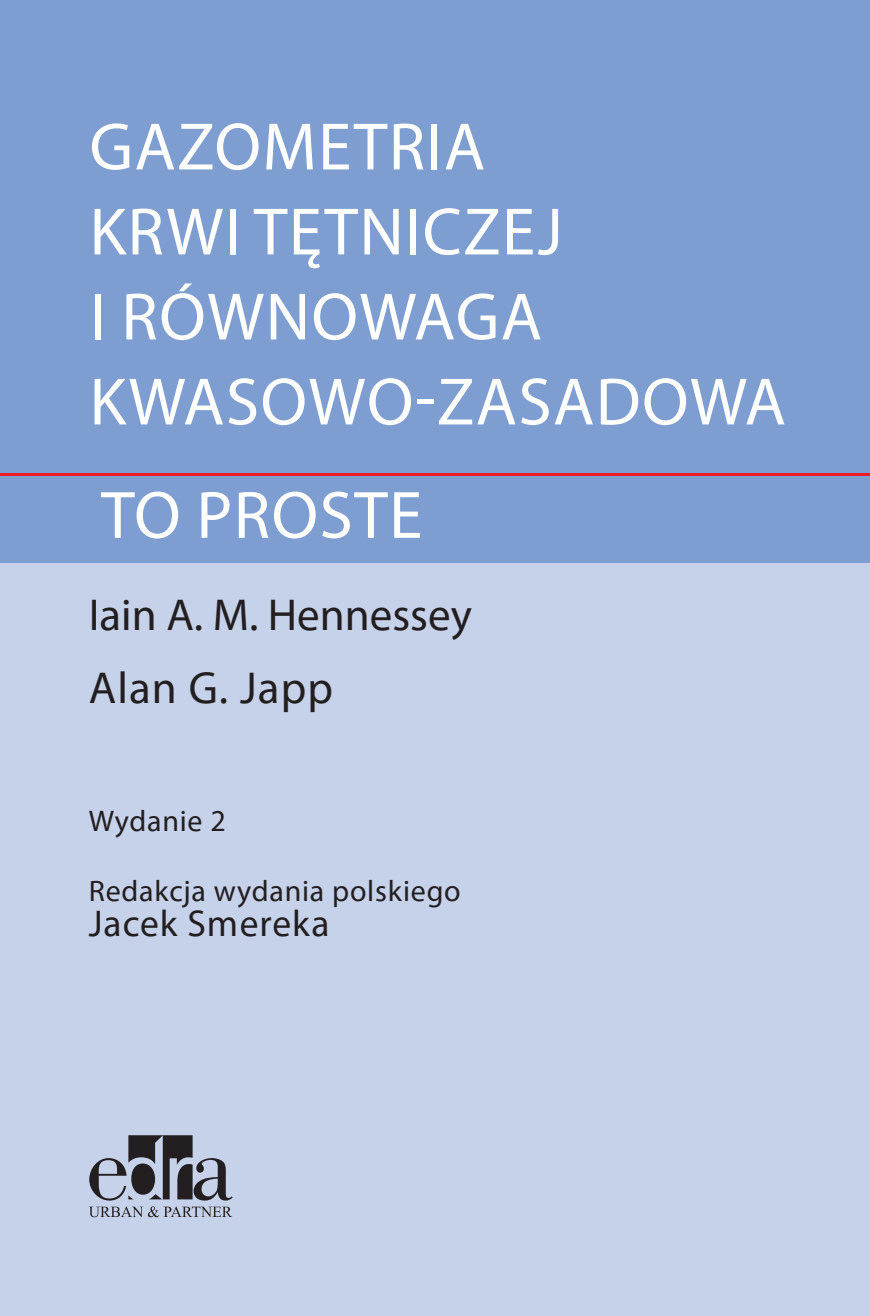
<style>
.page{position:relative;width:870px;height:1316px;background:#fff}
.page>*{position:absolute;margin:0;border:0;box-sizing:border-box;transform-origin:0 0}
.t1{font:67.5px/85px "Myriad Pro";letter-spacing:.02em;color:#fff}
.t2{font:45px/72.5px "Myriad Pro";color:#231f20}
.t3{font:37.5px "Myriad Pro";letter-spacing:.025em;color:#231f20}
.t4{font:30px "Myriad Pro";letter-spacing:.025em;color:#231f20}
</style>
<div class="page">
<div style="left:0;top:282px;width:869px;height:1034px;background:#c6d2ea"></div>
<div style="left:0;top:0;width:869px;height:562px;background:#7e9ed2"></div>
<hr style="left:0;top:474px;width:869px;height:2px;background:#ee1d23">
<svg style="left:89px;top:1135px;width:143px;height:65px"></svg>
<svg style="left:89px;top:1206px;width:143px;height:11px"></svg>
<p class="t1" style="left:89px;top:103px;width:697px">GAZOMETRIA<br>KRWI TĘTNICZEJ<br>I RÓWNOWAGA<br>KWASOWO-ZASADOWA</p>
<p class="t1" style="left:101px;top:471px;width:322px">TO PROSTE</p>
<p class="t2" style="left:89px;top:578px;width:384px">Iain A. M. Hennessey<br>Alan G. Japp</p>
<p class="t4" style="left:89px;top:802px;width:138px">Wydanie 2</p>
<p class="t4" style="left:89px;top:872px;width:373px">Redakcja wydania polskiego</p>
<p class="t3" style="left:89px;top:900px;width:242px">Jacek Smereka</p>
</div>
